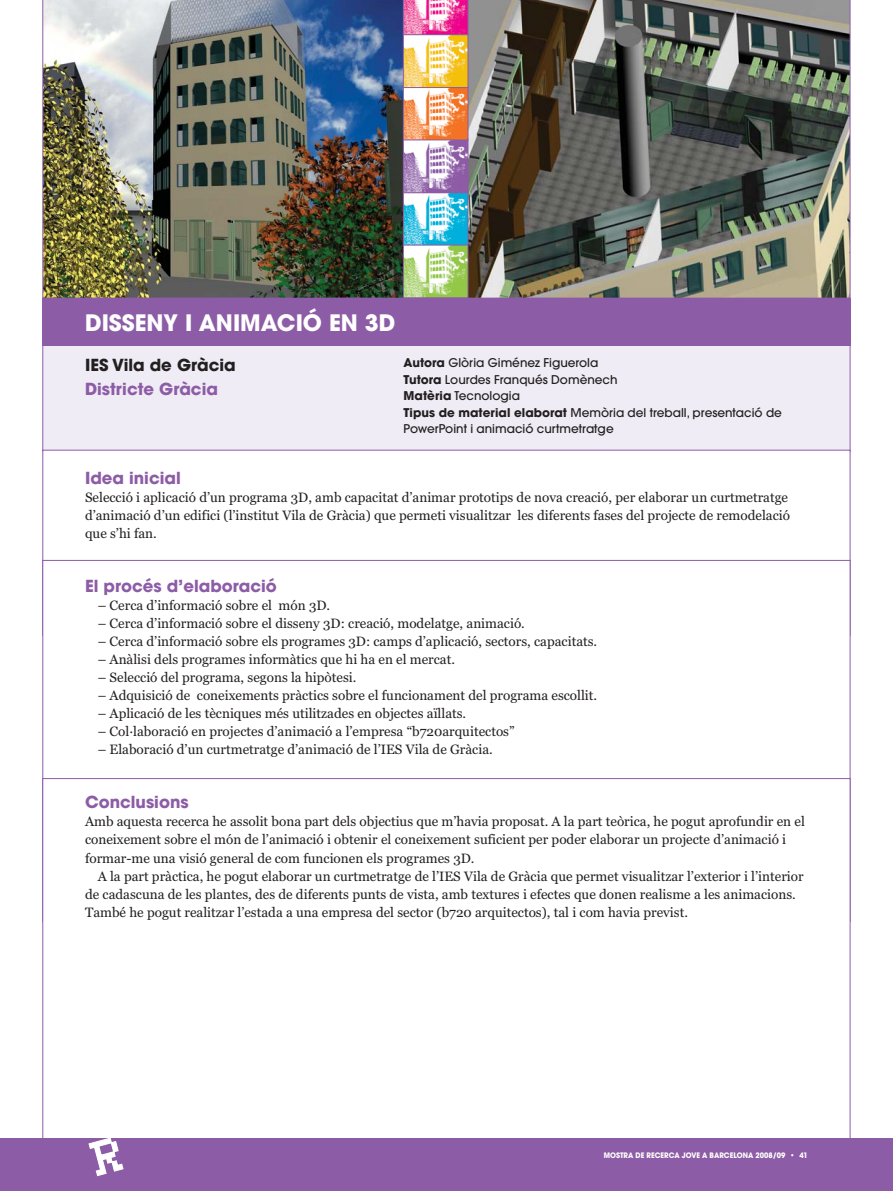
<style>
.page{position:relative;width:893px;height:1191px;background:#fff}
.page>*{position:absolute;margin:0;border:0;box-sizing:border-box;transform-origin:0 0}
.t1{font:700 22.5px "Avant Garde";color:#fff}
.t2{font:700 16.5px "Avant Garde";color:#8d5ca6}
.t3{font:700 16.5px "Avant Garde";color:#231f20}
.t4{font:13.5px/18px "Georgia";color:#231f20}
.t5{font:500 12px/16.5px "Avant Garde";color:#231f20}
.t6{font:700 7.5px "Avant Garde";color:#fff;scale:.93 1}
.s1{font-weight:700}
</style>
<div class="page">
<img style="left:468px;top:0;width:382px;height:298px">
<img style="left:42px;top:0;width:361px;height:298px">
<img style="left:405px;top:246px;width:61px;height:50px">
<div style="left:403px;top:244px;width:65px;height:54px;border:1px solid #8d5ca6"></div>
<svg style="left:405px;top:193px;width:61px;height:50px"></svg>
<div style="left:403px;top:191px;width:65px;height:54px;border:1px solid #8d5ca6"></div>
<svg style="left:405px;top:141px;width:61px;height:50px"></svg>
<div style="left:403px;top:139px;width:65px;height:54px;border:1px solid #8d5ca6"></div>
<svg style="left:405px;top:88px;width:61px;height:50px"></svg>
<div style="left:403px;top:86px;width:65px;height:54px;border:1px solid #8d5ca6"></div>
<svg style="left:405px;top:36px;width:61px;height:50px"></svg>
<div style="left:403px;top:34px;width:65px;height:54px;border:1px solid #8d5ca6"></div>
<svg style="left:403px;top:0;width:65px;height:35px;background:#ed73b5"></svg>
<div style="left:43px;top:298px;width:807px;height:153px;background:#f0ecf5"></div>
<div style="left:42px;top:298px;width:808px;height:47px;background:#8d5ca6"></div>
<div style="left:0;top:1138px;width:893px;height:52px;background:#8d5ca6"></div>
<h1 class="t1" style="left:85px;top:314px;width:312px">DISSENY I ANIMACIÓ EN 3D</h1>
<p class="t3" style="left:85px;top:358px;width:152px">IES Vila de Gràcia</p>
<p class="t2" style="left:85px;top:382px;width:134px">Districte Gràcia</p>
<p class="t5" style="left:404px;top:356px;width:380px"><span class="s1">Autora</span> Glòria Giménez Figuerola<br><span class="s1">Tutora</span> Lourdes Franqués Domènech<br><span class="s1">Matèria</span> Tecnologia<br><span class="s1">Tipus de material elaborat</span> Memòria del treball, presentació de PowerPoint i animació curtmetratge</p>
<p class="t2" style="left:85px;top:472px;width:97px">Idea inicial</p>
<p class="t4" style="left:85px;top:490px;width:706px">Selecció i aplicació d’un programa 3D, amb capacitat d’animar prototips de nova creació, per elaborar un curtmetratge d’animació d’un edifici (l’institut Vila de Gràcia) que permeti visualitzar les diferents fases del projecte de remodelació que s’hi fan.</p>
<p class="t2" style="left:85px;top:580px;width:193px">El procés d’elaboració</p>
<p class="t4" style="left:98px;top:598px;width:234px">– Cerca d’informació sobre el món 3D.</p>
<p class="t4" style="left:98px;top:616px;width:429px">– Cerca d’informació sobre el disseny 3D: creació, modelatge, animació.</p>
<p class="t4" style="left:98px;top:634px;width:501px">– Cerca d’informació sobre els programes 3D: camps d’aplicació, sectors, capacitats.</p>
<p class="t4" style="left:98px;top:652px;width:359px">– Anàlisi dels programes informàtics que hi ha en el mercat.</p>
<p class="t4" style="left:98px;top:670px;width:260px">– Selecció del programa, segons la hipòtesi.</p>
<p class="t4" style="left:98px;top:688px;width:501px">– Adquisició de coneixements pràctics sobre el funcionament del programa escollit.</p>
<p class="t4" style="left:98px;top:706px;width:370px">– Aplicació de les tècniques més utilitzades en objectes aïllats.</p>
<p class="t4" style="left:98px;top:724px;width:418px">– Col·laboració en projectes d’animació a l’empresa “b720arquitectos”</p>
<p class="t4" style="left:98px;top:742px;width:396px">– Elaboració d’un curtmetratge d’animació de l’IES Vila de Gràcia.</p>
<p class="t2" style="left:85px;top:796px;width:105px">Conclusions</p>
<p class="t4" style="left:85px;top:814px;width:721px">Amb aquesta recerca he assolit bona part dels objectius que m’havia proposat. A la part teòrica, he pogut aprofundir en el coneixement sobre el món de l’animació i obtenir el coneixement suficient per poder elaborar un projecte d’animació i formar-me una visió general de com funcionen els programes 3D.</p>
<p class="t4" style="left:85px;top:868px;width:720px;text-indent:13px">A la part pràctica, he pogut elaborar un curtmetratge de l’IES Vila de Gràcia que permet visualitzar l’exterior i l’interior de cadascuna de les plantes, des de diferents punts de vista, amb textures i efectes que donen realisme a les animacions.<br>També he pogut realitzar l’estada a una empresa del sector (b720 arquitectos), tal i com havia previst.</p>
<p class="t6" style="left:604px;top:1152px;width:221px">MOSTRA DE RECERCA JOVE A BARCELONA 2008/09 • 41</p>
</div>
